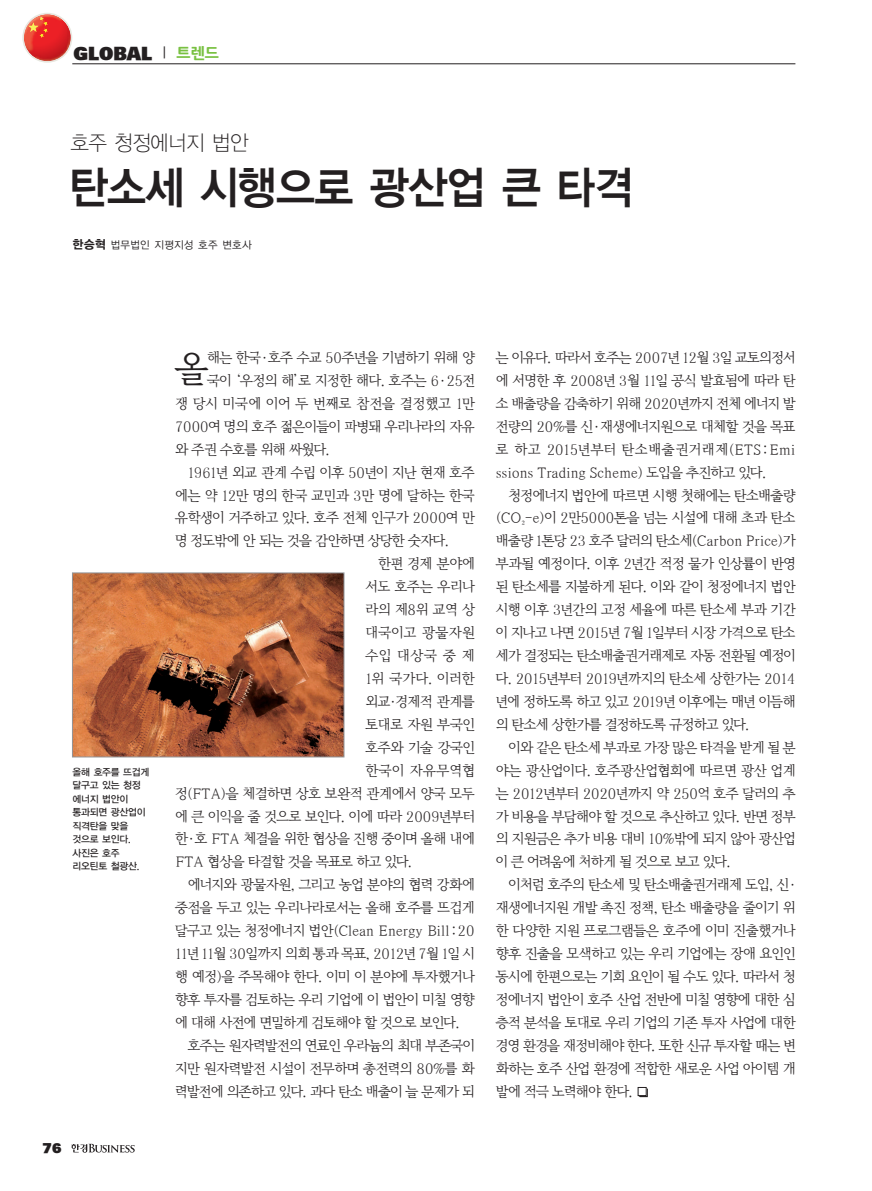
<style>
.page{position:relative;width:872px;height:1191px;background:#fff}
.page>*{position:absolute;margin:0;border:0;box-sizing:border-box;transform-origin:0 0}
.t1{font:45px "YGO14";letter-spacing:-.095em;color:#231f20;scale:.94 1}
.t2{font:37.35px "Y Batang 120";color:#231f20}
.t3{font:21px "YGO11";letter-spacing:-.1em;color:#231f20;scale:.95 1}
.t4{font:900 18px "Univers Extra";color:#231f20}
.t5{font:14.4px "Y Batang 120";letter-spacing:-.02em;color:#231f20}
.t6{font:14.4px "Y Batang 120";color:#231f20}
.t7{font:14.4px "Y Batang 120";letter-spacing:.065em;color:#231f20}
.t8{font:14.4px "Y Batang 120";letter-spacing:.025em;color:#231f20}
.t9{font:14.4px "Y Batang 120";letter-spacing:.04em;color:#231f20}
.t10{font:14.4px "Y Batang 120";letter-spacing:.05em;color:#231f20}
.t11{font:900 13.5px "Univers Extra";color:#231f20}
.t12{font:10.5px "YGO12";letter-spacing:-.05em;color:#231f20}
.t13{font:9.75px/13.5px "YGO13";letter-spacing:-.1em;color:#231f20}
.s1{font-family:"Nanum Gothic OTF Extra";font-weight:700;font-size:15px;color:#79c142}
.s2{font-family:"YGO15";font-size:12px}
</style>
<div class="page">
<svg style="left:71px;top:1143px;width:64px;height:9px"></svg>
<hr style="left:72px;top:64px;width:723px;height:1px;background:#231f20">
<svg style="left:638px;top:1087px;width:10px;height:10px"></svg>
<div style="left:638px;top:1087px;width:8px;height:8px;background:#fff"></div>
<div style="left:638px;top:1087px;width:8px;height:8px;border:1px solid #231f20"></div>
<svg style="left:22px;top:13px;width:50px;height:50px"></svg>
<img style="left:74px;top:575px;width:268px;height:180px">
<div style="left:72px;top:573px;width:272px;height:184px;border:1px solid #939598"></div>
<p class="t4" style="left:73px;top:42px;width:147px">GLOBAL <sup>┃</sup> <span class="s1">트렌드</span></p>
<p class="t3" style="left:70px;top:129px;width:191px">호주 청정에너지 법안</p>
<p class="t1" style="left:68px;top:159px;width:605px">탄소세 시행으로 광산업 큰 타격</p>
<p class="t12" style="left:72px;top:238px;width:181px"><span class="s2">한승혁</span> 법무법인 지평지성 호주 변호사</p>
<p class="t13" style="left:72px;top:765px;width:79px">올해 호주를 뜨겁게 달구고 있는 청정 에너지 법안이 통과되면 광산업이 직격탄을 맞을 것으로 보인다. 사진은 호주 리오틴토 철광산.</p>
<p class="t11" style="left:43px;top:1139px;width:21px">76</p>
<p class="t2" style="left:175px;top:341px;width:34px">올</p>
<p class="t5" style="left:207px;top:347px;width:269px">해는 한국·호주 수교 50주년을 기념하기 위해 양</p>
<p class="t5" style="left:207px;top:370px;width:269px">국이 ‘우정의 해’로 지정한 해다. 호주는 6·25전</p>
<p class="t8" style="left:175px;top:393px;width:301px">쟁 당시 미국에 이어 두 번째로 참전을 결정했고 1만</p>
<p class="t5" style="left:175px;top:416px;width:301px">7000여 명의 호주 젊은이들이 파병돼 우리나라의 자유</p>
<p class="t5" style="left:175px;top:439px;width:156px">와 주권 수호를 위해 싸웠다.</p>
<p class="t5" style="left:188px;top:461px;width:288px">1961년 외교 관계 수립 이후 50년이 지난 현재 호주</p>
<p class="t6" style="left:175px;top:484px;width:301px">에는 약 12만 명의 한국 교민과 3만 명에 달하는 한국</p>
<p class="t5" style="left:175px;top:507px;width:301px">유학생이 거주하고 있다. 호주 전체 인구가 2000여 만</p>
<p class="t5" style="left:175px;top:530px;width:275px">명 정도밖에 안 되는 것을 감안하면 상당한 숫자다.</p>
<p class="t5" style="left:378px;top:553px;width:98px">한편 경제 분야에</p>
<p class="t5" style="left:365px;top:576px;width:111px">서도 호주는 우리나</p>
<p class="t5" style="left:365px;top:599px;width:111px">라의 제8위 교역 상</p>
<p class="t9" style="left:365px;top:622px;width:111px">대국이고 광물자원</p>
<p class="t5" style="left:365px;top:645px;width:111px">수입 대상국 중 제</p>
<p class="t5" style="left:365px;top:668px;width:111px">1위 국가다. 이러한</p>
<p class="t5" style="left:365px;top:691px;width:111px">외교·경제적 관계를</p>
<p class="t5" style="left:365px;top:714px;width:111px">토대로 자원 부국인</p>
<p class="t5" style="left:365px;top:736px;width:111px">호주와 기술 강국인</p>
<p class="t10" style="left:365px;top:759px;width:111px">한국이 자유무역협</p>
<p class="t5" style="left:175px;top:782px;width:301px">정(FTA)을 체결하면 상호 보완적 관계에서 양국 모두</p>
<p class="t5" style="left:175px;top:805px;width:301px">에 큰 이익을 줄 것으로 보인다. 이에 따라 2009년부터</p>
<p class="t5" style="left:175px;top:828px;width:301px">한·호 FTA 체결을 위한 협상을 진행 중이며 올해 내에</p>
<p class="t5" style="left:175px;top:851px;width:238px">FTA 협상을 타결할 것을 목표로 하고 있다.</p>
<p class="t5" style="left:188px;top:874px;width:288px">에너지와 광물자원, 그리고 농업 분야의 협력 강화에</p>
<p class="t5" style="left:175px;top:897px;width:301px">중점을 두고 있는 우리나라로서는 올해 호주를 뜨겁게</p>
<p class="t5" style="left:175px;top:920px;width:301px">달구고 있는 청정에너지 법안(Clean Energy Bill:20</p>
<p class="t5" style="left:175px;top:943px;width:301px">11년 11월 30일까지 의회 통과 목표, 2012년 7월 1일 시</p>
<p class="t5" style="left:175px;top:966px;width:301px">행 예정)을 주목해야 한다. 이미 이 분야에 투자했거나</p>
<p class="t5" style="left:175px;top:989px;width:301px">향후 투자를 검토하는 우리 기업에 이 법안이 미칠 영향</p>
<p class="t5" style="left:175px;top:1012px;width:286px">에 대해 사전에 면밀하게 검토해야 할 것으로 보인다.</p>
<p class="t5" style="left:188px;top:1034px;width:288px">호주는 원자력발전의 연료인 우라늄의 최대 부존국이</p>
<p class="t5" style="left:175px;top:1057px;width:301px">지만 원자력발전 시설이 전무하며 총전력의 80%를 화</p>
<p class="t5" style="left:175px;top:1080px;width:301px">력발전에 의존하고 있다. 과다 탄소 배출이 늘 문제가 되</p>
<p class="t5" style="left:496px;top:347px;width:301px">는 이유다. 따라서 호주는 2007년 12월 3일 교토의정서</p>
<p class="t5" style="left:496px;top:370px;width:301px">에 서명한 후 2008년 3월 11일 공식 발효됨에 따라 탄</p>
<p class="t5" style="left:496px;top:393px;width:301px">소 배출량을 감축하기 위해 2020년까지 전체 에너지 발</p>
<p class="t5" style="left:496px;top:416px;width:301px">전량의 20%를 신·재생에너지원으로 대체할 것을 목표</p>
<p class="t7" style="left:496px;top:439px;width:301px">로 하고 2015년부터 탄소배출권거래제(ETS:Emi</p>
<p class="t5" style="left:496px;top:461px;width:272px">ssions Trading Scheme) 도입을 추진하고 있다.</p>
<p class="t5" style="left:508px;top:484px;width:288px">청정에너지 법안에 따르면 시행 첫해에는 탄소배출량</p>
<p class="t5" style="left:496px;top:507px;width:301px">(CO₂-e)이 2만5000톤을 넘는 시설에 대해 초과 탄소</p>
<p class="t5" style="left:496px;top:530px;width:301px">배출량 1톤당 23 호주 달러의 탄소세(Carbon Price)가</p>
<p class="t5" style="left:496px;top:553px;width:301px">부과될 예정이다. 이후 2년간 적정 물가 인상률이 반영</p>
<p class="t5" style="left:496px;top:576px;width:301px">된 탄소세를 지불하게 된다. 이와 같이 청정에너지 법안</p>
<p class="t5" style="left:496px;top:599px;width:301px">시행 이후 3년간의 고정 세율에 따른 탄소세 부과 기간</p>
<p class="t5" style="left:496px;top:622px;width:301px">이 지나고 나면 2015년 7월 1일부터 시장 가격으로 탄소</p>
<p class="t5" style="left:496px;top:645px;width:301px">세가 결정되는 탄소배출권거래제로 자동 전환될 예정이</p>
<p class="t5" style="left:496px;top:668px;width:301px">다. 2015년부터 2019년까지의 탄소세 상한가는 2014</p>
<p class="t5" style="left:496px;top:691px;width:301px">년에 정하도록 하고 있고 2019년 이후에는 매년 이듬해</p>
<p class="t5" style="left:496px;top:714px;width:255px">의 탄소세 상한가를 결정하도록 규정하고 있다.</p>
<p class="t5" style="left:508px;top:736px;width:288px">이와 같은 탄소세 부과로 가장 많은 타격을 받게 될 분</p>
<p class="t6" style="left:496px;top:759px;width:301px">야는 광산업이다. 호주광산업협회에 따르면 광산 업계</p>
<p class="t5" style="left:496px;top:782px;width:301px">는 2012년부터 2020년까지 약 250억 호주 달러의 추</p>
<p class="t5" style="left:496px;top:805px;width:301px">가 비용을 부담해야 할 것으로 추산하고 있다. 반면 정부</p>
<p class="t5" style="left:496px;top:828px;width:301px">의 지원금은 추가 비용 대비 10%밖에 되지 않아 광산업</p>
<p class="t5" style="left:496px;top:851px;width:236px">이 큰 어려움에 처하게 될 것으로 보고 있다.</p>
<p class="t5" style="left:508px;top:874px;width:288px">이처럼 호주의 탄소세 및 탄소배출권거래제 도입, 신·</p>
<p class="t5" style="left:496px;top:897px;width:301px">재생에너지원 개발 촉진 정책, 탄소 배출량을 줄이기 위</p>
<p class="t6" style="left:496px;top:920px;width:301px">한 다양한 지원 프로그램들은 호주에 이미 진출했거나</p>
<p class="t5" style="left:496px;top:943px;width:301px">향후 진출을 모색하고 있는 우리 기업에는 장애 요인인</p>
<p class="t5" style="left:496px;top:966px;width:301px">동시에 한편으로는 기회 요인이 될 수도 있다. 따라서 청</p>
<p class="t5" style="left:496px;top:989px;width:301px">정에너지 법안이 호주 산업 전반에 미칠 영향에 대한 심</p>
<p class="t5" style="left:496px;top:1012px;width:301px">층적 분석을 토대로 우리 기업의 기존 투자 사업에 대한</p>
<p class="t5" style="left:496px;top:1034px;width:301px">경영 환경을 재정비해야 한다. 또한 신규 투자할 때는 변</p>
<p class="t5" style="left:496px;top:1057px;width:301px">화하는 호주 산업 환경에 적합한 새로운 사업 아이템 개</p>
<p class="t5" style="left:496px;top:1080px;width:138px">발에 적극 노력해야 한다.</p>
</div>
